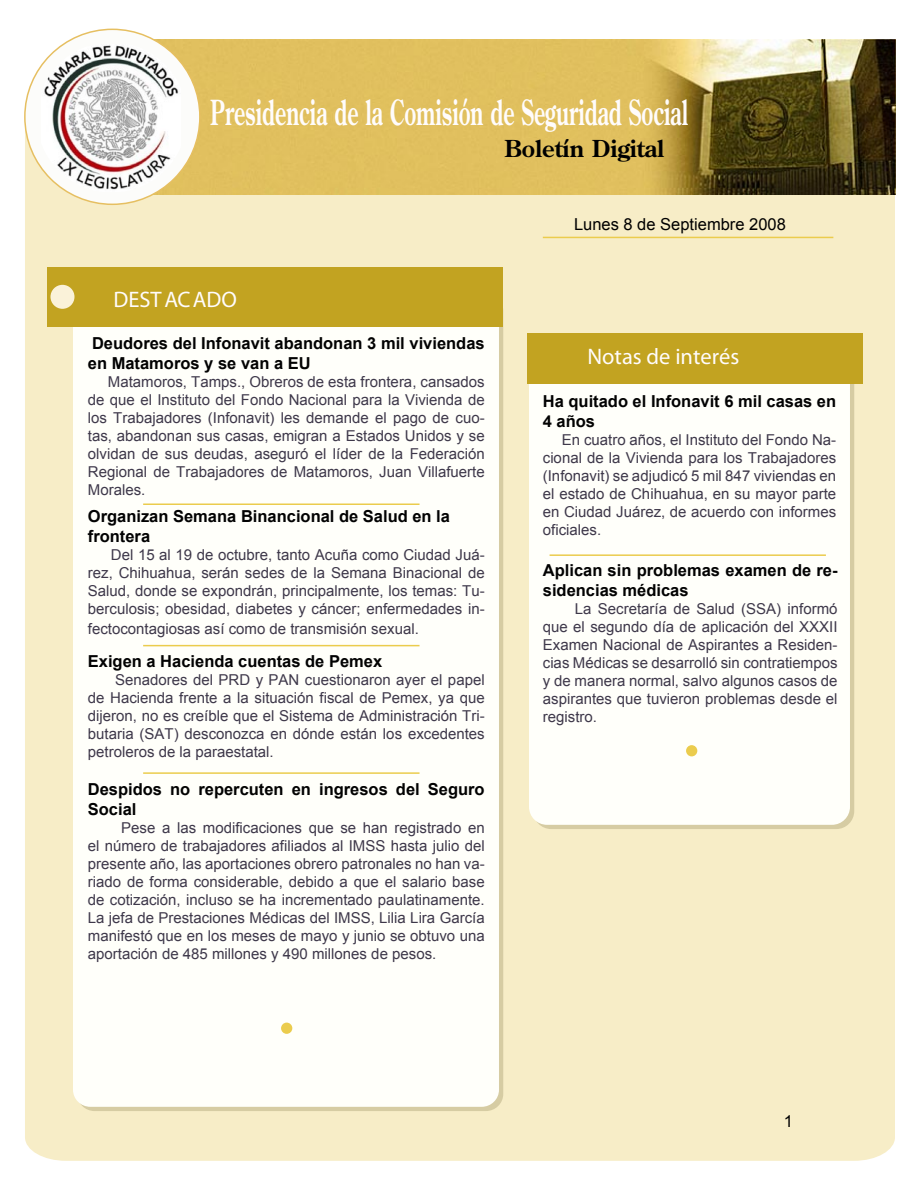
<style>
.page{position:relative;width:918px;height:1188px;background:#fff}
.page>*{position:absolute;margin:0;border:0;box-sizing:border-box;transform-origin:0 0}
.t1{font:700 34.5px "Century Old Style Std";color:#fffcfc;scale:.6 1}
.t2{font:700 23.4px "Century Old Style Std";color:#000}
.t3{font:22.5px "Myriad Pro";color:#fffcfc}
.t4{font:700 16.5px/19.8px "Arial";color:#020202}
.t5{font:16.5px "Arial";color:#000}
.t6{font:15px/18px "Arial";color:#3e384a;text-align:justify}
</style>
<div class="page">
<div style="left:25px;top:195px;width:870px;height:966px;background:#f7edc7"></div>
<div style="left:73px;top:289px;width:426px;height:818px;background:#fffffa;border-radius:17px"></div>
<div style="left:47px;top:267px;width:456px;height:60px;background:#c2a321"></div>
<div style="left:50px;top:285px;width:24px;height:24px;background:#faf2d9;border-radius:50%"></div>
<div style="left:529px;top:345px;width:321px;height:480px;background:#fffffa;border-radius:18px"></div>
<div style="left:527px;top:333px;width:336px;height:51px;background:#c2a321"></div>
<img style="left:201px;top:40px;width:695px;height:155px">
<svg style="left:24px;top:29px;width:177px;height:176px"></svg>
<img style="left:42px;top:45px;width:138px;height:146px">
<hr style="left:143px;top:504px;width:277px;height:1px;background:#ebcc4d">
<div style="left:281px;top:1023px;width:11px;height:11px;background:#ebcc4d;border-radius:50%"></div>
<div style="left:686px;top:745px;width:11px;height:11px;background:#ebcc4d;border-radius:50%"></div>
<hr style="left:543px;top:237px;width:290px;height:1px;background:#ebcc4d">
<hr style="left:143px;top:772px;width:277px;height:2px;background:#ebcc4d">
<hr style="left:143px;top:645px;width:277px;height:1px;background:#ebcc4d">
<hr style="left:550px;top:554px;width:276px;height:2px;background:#ebcc4d">
<p class="t1" style="left:210px;top:90px;width:798px">Presidencia de la Comisión de Seguridad Social</p>
<p class="t2" style="left:504px;top:133px;width:161px">Boletín Digital</p>
<p class="t3" style="left:113px;top:286px;width:125px">DESTACADO</p>
<p class="t4" style="left:88px;top:334px;width:398px">Deudores del Infonavit abandonan 3 mil viviendas en Matamoros y se van a EU</p>
<p class="t6" style="left:88px;top:373px;width:398px;text-indent:20px">Matamoros, Tamps., Obreros de esta frontera, cansados de que el Instituto del Fondo Nacional para la Vivienda de los Trabajadores (Infonavit) les demande el pago de cuo&shy;tas, abandonan sus casas, emigran a Estados Unidos y se olvidan de sus deudas, aseguró el líder de la Federación Regional de Trabajadores de Matamoros, Juan Villafuerte Morales.</p>
<p class="t4" style="left:88px;top:507px;width:364px">Organizan Semana Binancional de Salud en la frontera</p>
<p class="t6" style="left:88px;top:546px;width:398px;text-indent:23px">Del 15 al 19 de octubre, tanto Acuña como Ciudad Juá&shy;rez, Chihuahua, serán sedes de la Semana Binacional de Salud, donde se expondrán, principalmente, los temas: Tu&shy;berculosis; obesidad, diabetes y cáncer; enfermedades in-</p>
<p class="t6" style="left:88px;top:620px;width:333px">fectocontagiosas así como de transmisión sexual.</p>
<p class="t4" style="left:88px;top:652px;width:296px">Exigen a Hacienda cuentas de Pemex</p>
<p class="t6" style="left:88px;top:671px;width:398px;text-indent:27px">Senadores del PRD y PAN cuestionaron ayer el papel de Hacienda frente a la situación fiscal de Pemex, ya que dijeron, no es creíble que el Sistema de Administración Tri&shy;butaria (SAT) desconozca en dónde están los excedentes petroleros de la paraestatal.</p>
<p class="t4" style="left:88px;top:780px;width:398px">Despidos no repercuten en ingresos del Seguro<br>Social</p>
<p class="t6" style="left:88px;top:819px;width:398px;text-indent:33px">Pese a las modificaciones que se han registrado en el número de trabajadores afiliados al IMSS hasta julio del presente año, las aportaciones obrero patronales no han va&shy;riado de forma considerable, debido a que el salario base de cotización, incluso se ha incrementado paulatinamente.<br>La jefa de Prestaciones Médicas del IMSS, Lilia Lira García manifestó que en los meses de mayo y junio se obtuvo una aportación de 485 millones y 490 millones de pesos.</p>
<p class="t5" style="left:574px;top:213px;width:213px">Lunes 8 de Septiembre 2008</p>
<p class="t3" style="left:587px;top:343px;width:153px">Notas de interés</p>
<p class="t4" style="left:543px;top:392px;width:295px">Ha quitado el Infonavit 6 mil casas en<br>4 años</p>
<p class="t6" style="left:543px;top:431px;width:295px;text-indent:19px">En cuatro años, el Instituto del Fondo Na&shy;cional de la Vivienda para los Trabajadores (Infonavit) se adjudicó 5 mil 847 viviendas en el estado de Chihuahua, en su mayor parte en Ciudad Juárez, de acuerdo con informes oficiales.</p>
<p class="t4" style="left:543px;top:561px;width:296px">Aplican sin problemas examen de re&shy;sidencias médicas</p>
<p class="t6" style="left:543px;top:600px;width:296px;text-indent:32px">La Secretaría de Salud (SSA) informó que el segundo día de aplicación del XXXII Examen Nacional de Aspirantes a Residen&shy;cias Médicas se desarrolló sin contratiempos y de manera normal, salvo algunos casos de aspirantes que tuvieron problemas desde el registro.</p>
<p class="t5" style="left:784px;top:1111px;width:11px">1</p>
</div>
